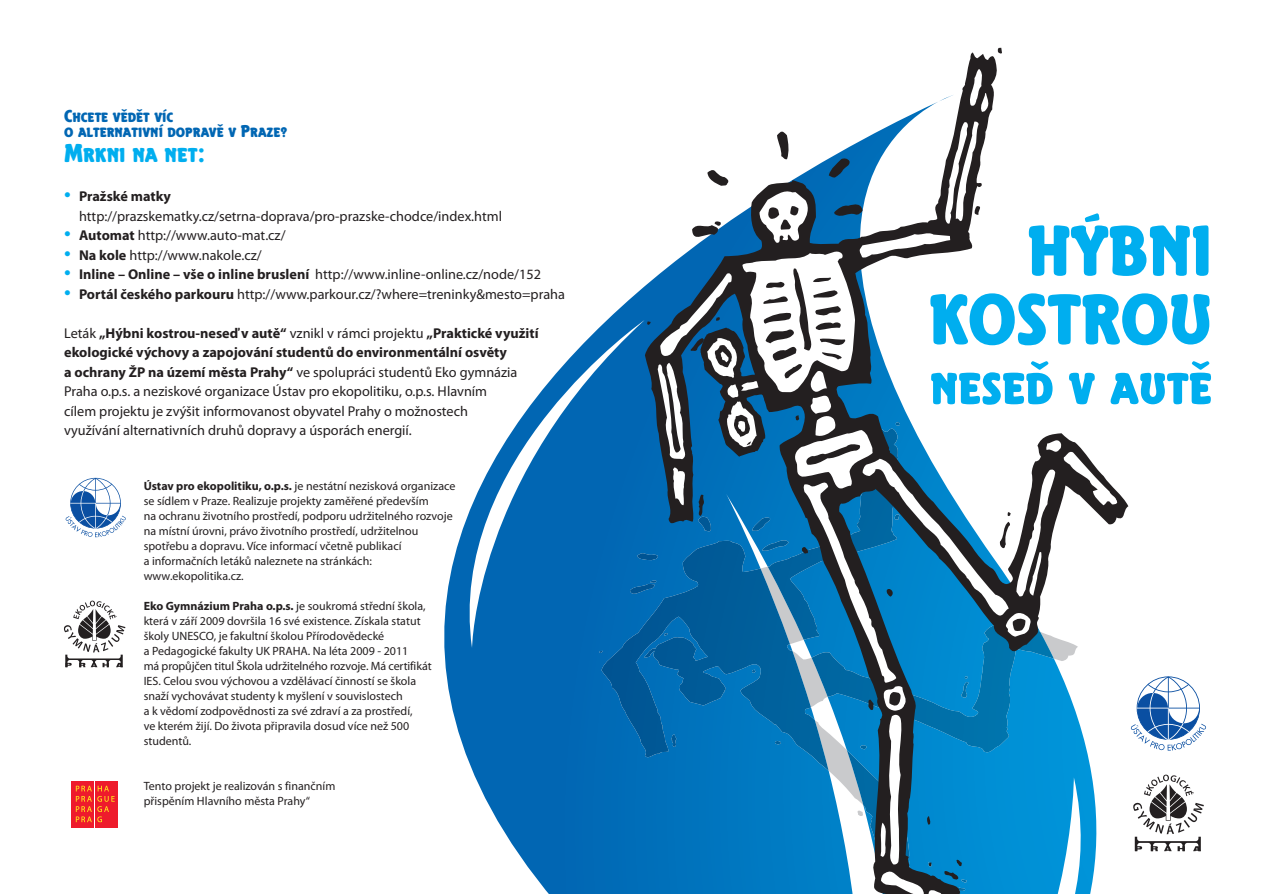
<style>
.page{position:relative;width:1264px;height:894px;background:#fff}
.page>*{position:absolute;margin:0;border:0;box-sizing:border-box;transform-origin:0 0}
.t1{font:74.85px/68.7px "Elefont SCDOT";color:#00aeef;text-align:right}
.t2{font:60px "Elefont SCDOT";color:#00aeef}
.t3{font:27px "Elefont SCDOT";color:#00aeef}
.t4{font:18px/15px "Elefont SCDOT";color:#0166b3}
.t5{font:14.25px/19.5px "Myriad Pro";color:#231f20}
.t6{font:12px/15px "Myriad Pro";color:#231f20}
.s1{font-size:24px;color:#00aeef}
.s2{font-weight:700}
</style>
<div class="page">
<svg style="left:444px;top:286px;width:201px;height:608px"></svg>
<svg style="left:1130px;top:676px;width:76px;height:74px"></svg>
<svg style="left:645px;top:52px;width:483px;height:842px"></svg>
<svg style="left:997px;top:48px;width:5px;height:6px"></svg>
<svg style="left:968px;top:69px;width:23px;height:43px"></svg>
<svg style="left:646px;top:321px;width:5px;height:4px"></svg>
<svg style="left:657px;top:121px;width:460px;height:773px"></svg>
<svg style="left:1133px;top:774px;width:70px;height:77px"></svg>
<svg style="left:66px;top:478px;width:60px;height:59px"></svg>
<svg style="left:64px;top:600px;width:61px;height:67px"></svg>
<div style="left:71px;top:781px;width:23px;height:47px;background:#ee1b2c"></div>
<div style="left:95px;top:781px;width:23px;height:47px;background:#ee1b2c"></div>
<svg style="left:76px;top:785px;width:39px;height:37px"></svg>
<h3 class="t4" style="left:64px;top:108px;width:225px">Chcete vědět víc<br>o alternativní dopravě v Praze?</h3>
<h3 class="t3" style="left:64px;top:137px;width:142px">Mrkni na net:</h3>
<p class="t5" style="left:79px;top:188px;width:424px;text-indent:-15px"><span class="s1">•</span> <span class="s2">Pražské matky </span>http://prazskematky.cz/setrna-doprava/pro-prazske-chodce/index.html</p>
<p class="t5" style="left:64px;top:227px;width:223px"><span class="s1">•</span> <span class="s2">Automat</span> http://www.auto-mat.cz/</p>
<p class="t5" style="left:64px;top:246px;width:199px"><span class="s1">•</span> <span class="s2">Na kole</span> http://www.nakole.cz/</p>
<p class="t5" style="left:64px;top:266px;width:478px"><span class="s1">•</span> <span class="s2">Inline – Online – vše o inline bruslení</span> http://www.inline-online.cz/node/152</p>
<p class="t5" style="left:64px;top:285px;width:502px"><span class="s1">•</span> <span class="s2">Portál českého parkouru</span> http://www.parkour.cz/?where=treninky&amp;mesto=praha</p>
<p class="t5" style="left:64px;top:324px;width:476px">Leták <span class="s2">„Hýbni kostrou-neseď v autě“</span> vznikl v rámci projektu <span class="s2">„Praktické využití ekologické výchovy a zapojování studentů do environmentální osvěty<br>a ochrany ŽP na území města Prahy“</span> ve spolupráci studentů Eko gymnázia Praha o.p.s. a neziskové organizace Ústav pro ekopolitiku, o.p.s. Hlavním<br>cílem projektu je zvýšit informovanost obyvatel Prahy o možnostech<br>využívání alternativních druhů dopravy a úsporách energií.</p>
<p class="t6" style="left:144px;top:479px;width:313px"><span class="s2">Ústav pro ekopolitiku, o.p.s.</span> je nestátní nezisková organizace se sídlem v Praze. Realizuje projekty zaměřené především<br>na ochranu životního prostředí, podporu udržitelného rozvoje na místní úrovni, právo životního prostředí, udržitelnou spotřebu a dopravu. Více informací včetně publikací<br>a informačních letáků naleznete na stránkách: www.ekopolitika.cz.</p>
<p class="t6" style="left:144px;top:599px;width:289px"><span class="s2">Eko Gymnázium Praha o.p.s.</span> je soukromá střední škola, která v září 2009 dovršila 16 své existence. Získala statut školy UNESCO, je fakultní školou Přírodovědecké<br>a Pedagogické fakulty UK PRAHA. Na léta 2009 - 2011<br>má propůjčen titul Škola udržitelného rozvoje. Má certifikát IES. Celou svou výchovou a vzdělávací činností se škola snaží vychovávat studenty k myšlení v souvislostech<br>a k vědomí zodpovědnosti za své zdraví a za prostředí,<br>ve kterém žijí. Do života připravila dosud více než 500 studentů.</p>
<p class="t6" style="left:144px;top:779px;width:193px">Tento projekt je realizován s finančním přispěním Hlavního města Prahy“</p>
<h1 class="t1" style="left:929px;top:219px;width:285px">HÝBNI<br>KOSTROU</h1>
<h2 class="t2" style="left:930px;top:352px;width:283px">neseď v autě</h2>
</div>
